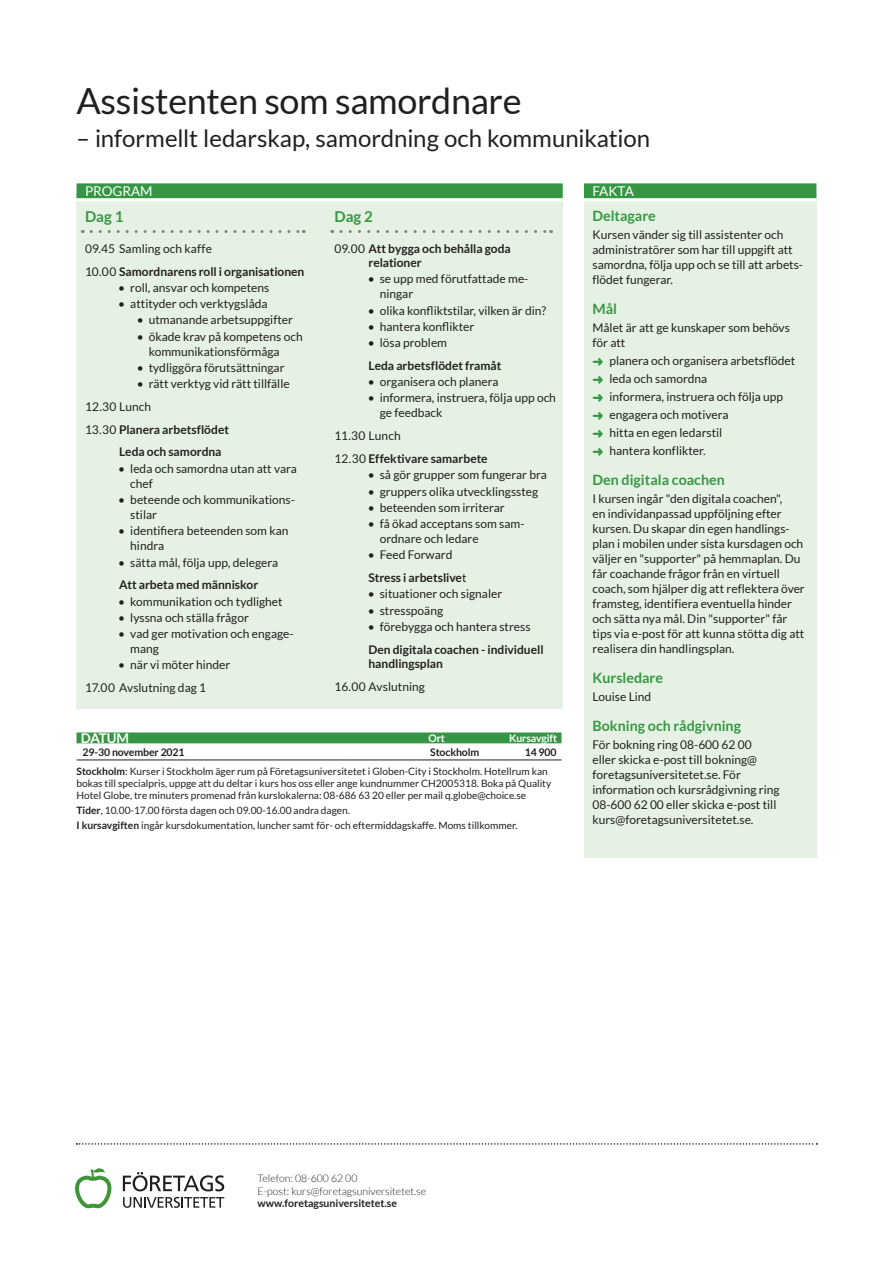
<style>
.page{position:relative;width:893px;height:1263px;background:#fff}
.page>*{position:absolute;margin:0;border:0;box-sizing:border-box;transform-origin:0 0}
.Fakta-rubrik{font:36px "Lato";letter-spacing:-.01em;color:#231f20}
.Fakta-rubrik2{font:24px "Lato";letter-spacing:-.005em;color:#231f20}
.Dag-rubrik2{font:700 15px "Lato";color:#379644}
.Fakta-mellanrubrik{font:700 14.25px "Lato";color:#379644}
.Dag_Block-rubrik-bro{font:13.5px "Lato";color:#fff}
.Fakta-rubrik-brodtex{font:13.5px "Lato";letter-spacing:-.035em;color:#fff}
.Tabellhuvud-datum{font:700 13.5px "Lato";letter-spacing:-.025em;color:#fff}
.Fakta-brodtext{font:12px/15px "Lato";color:#231f20}
.Dag-mellanrubrik{font:700 12px/14.2px "Lato";color:#231f20}
.Dag-mellanrubrik-2{font:12px "Lato";letter-spacing:.005em;color:#231f20}
.t1{font:300 10.5px/12.6px "Lato";color:#231f20}
.Tabell-datum{font:700 10.5px "Lato";color:#231f20}
.Tabellhuvud-avgift{font:700 10.5px "Lato";letter-spacing:-.01em;color:#fff}
.Tabell-ort{font:700 10.5px "Lato";letter-spacing:-.01em;color:#231f20}
.Tabell-avgift{font:700 10.5px "Lato";color:#231f20}
.Tabellhuvud-ort{font:700 10.5px "Lato";color:#fff}
.Tabellfot-brodtext{font:10.2px/12px "Lato";color:#231f20}
.s1{font-weight:400}
.s2{color:#379644}
.s3{font-weight:700}
</style>
<div class="page">
<svg style="left:75px;top:1168px;width:36px;height:40px"></svg>
<svg style="left:123px;top:1197px;width:101px;height:11px"></svg>
<svg style="left:123px;top:1172px;width:101px;height:19px"></svg>
<svg style="left:77px;top:1143px;width:740px;height:2px"></svg>
<div style="left:584px;top:193px;width:232px;height:664px;background:#e5f2e3"></div>
<div style="left:77px;top:193px;width:486px;height:516px;background:#e5f2e3"></div>
<div style="left:77px;top:183px;width:486px;height:15px;background:#379644"></div>
<hr style="left:77px;top:198px;width:486px;height:3px;background:#fff">
<div style="left:584px;top:183px;width:232px;height:15px;background:#379644"></div>
<hr style="left:584px;top:198px;width:232px;height:3px;background:#fff">
<svg style="left:91px;top:230px;width:213px;height:3px"></svg>
<svg style="left:341px;top:230px;width:211px;height:3px"></svg>
<svg style="left:77px;top:732px;width:484px;height:11px;background:#3f9a4c"></svg>
<hr style="left:77px;top:759px;width:269px;height:1px;background:#231f20">
<hr style="left:346px;top:759px;width:78px;height:1px;background:#231f20">
<hr style="left:424px;top:759px;width:61px;height:1px;background:#231f20">
<hr style="left:485px;top:759px;width:76px;height:1px;background:#231f20">
<p class="Fakta-rubrik" style="left:77px;top:81px;width:446px">Assistenten som samordnare</p>
<p class="Fakta-rubrik2" style="left:77px;top:124px;width:575px">– informellt ledarskap, samordning och kommunikation</p>
<p class="Dag_Block-rubrik-bro" style="left:85px;top:183px;width:69px">PROGRAM</p>
<p class="Fakta-rubrik-brodtex" style="left:592px;top:183px;width:43px">FAKTA</p>
<p class="Dag-rubrik2" style="left:85px;top:207px;width:40px">Dag 1</p>
<p class="Dag-mellanrubrik-2" style="left:85px;top:242px;width:128px">09.45 Samling och kaffe</p>
<p class="Dag-mellanrubrik" style="left:85px;top:264px;width:221px"><span class="s1">10.00</span> Samordnarens roll i organisationen</p>
<p class="Fakta-brodtext" style="left:118px;top:280px;width:153px">• roll, ansvar och kompetens</p>
<p class="Fakta-brodtext" style="left:118px;top:296px;width:151px">• attityder och verktygslåda</p>
<p class="Fakta-brodtext" style="left:137px;top:312px;width:158px">• utmanande arbetsuppgifter</p>
<p class="Fakta-brodtext" style="left:149px;top:329px;width:155px;text-indent:-12px">• ökade krav på kompetens och kommunikationsförmåga</p>
<p class="Fakta-brodtext" style="left:137px;top:360px;width:149px">• tydliggöra förutsättningar</p>
<p class="Fakta-brodtext" style="left:137px;top:376px;width:154px">• rätt verktyg vid rätt tillfälle</p>
<p class="Dag-mellanrubrik-2" style="left:85px;top:400px;width:68px">12.30 Lunch</p>
<p class="Dag-mellanrubrik" style="left:85px;top:422px;width:145px"><span class="s1">13.30</span> Planera arbetsflödet</p>
<p class="Dag-mellanrubrik" style="left:119px;top:445px;width:104px">Leda och samordna</p>
<p class="Fakta-brodtext" style="left:130px;top:461px;width:168px;text-indent:-12px">• leda och samordna utan att vara chef</p>
<p class="Fakta-brodtext" style="left:130px;top:492px;width:166px;text-indent:-12px">• beteende och kommunikations&shy;stilar</p>
<p class="Fakta-brodtext" style="left:130px;top:523px;width:160px;text-indent:-12px">• identifiera beteenden som kan hindra</p>
<p class="Fakta-brodtext" style="left:118px;top:555px;width:161px">• sätta mål, följa upp, delegera</p>
<p class="Dag-mellanrubrik" style="left:119px;top:578px;width:141px">Att arbeta med människor</p>
<p class="Fakta-brodtext" style="left:118px;top:594px;width:166px">• kommunikation och tydlighet</p>
<p class="Fakta-brodtext" style="left:118px;top:610px;width:132px">• lyssna och ställa frågor</p>
<p class="Fakta-brodtext" style="left:130px;top:626px;width:165px;text-indent:-12px">• vad ger motivation och engage&shy;mang</p>
<p class="Fakta-brodtext" style="left:118px;top:657px;width:114px">• när vi möter hinder</p>
<p class="Dag-mellanrubrik-2" style="left:85px;top:681px;width:123px">17.00 Avslutning dag 1</p>
<p class="Fakta-mellanrubrik" style="left:592px;top:208px;width:65px">Deltagare</p>
<p class="Fakta-brodtext" style="left:592px;top:227px;width:212px">Kursen vänder sig till assistenter och administratörer som har till uppgift att samordna, följa upp och se till att arbets&shy;flödet fungerar.</p>
<p class="Fakta-mellanrubrik" style="left:592px;top:301px;width:26px">Mål</p>
<p class="Fakta-brodtext" style="left:592px;top:320px;width:199px">Målet är att ge kunskaper som behövs för att</p>
<p class="Fakta-brodtext" style="left:592px;top:353px;width:204px"><span class="s2">➜</span> planera och organisera arbetsflödet</p>
<p class="Fakta-brodtext" style="left:592px;top:371px;width:116px"><span class="s2">➜</span> leda och samordna</p>
<p class="Fakta-brodtext" style="left:592px;top:389px;width:192px"><span class="s2">➜</span> informera, instruera och följa upp</p>
<p class="Fakta-brodtext" style="left:592px;top:407px;width:137px"><span class="s2">➜</span> engagera och motivera</p>
<p class="Fakta-brodtext" style="left:592px;top:425px;width:131px"><span class="s2">➜</span> hitta en egen ledarstil</p>
<p class="Fakta-brodtext" style="left:592px;top:443px;width:115px"><span class="s2">➜</span> hantera konflikter.</p>
<p class="Fakta-mellanrubrik" style="left:592px;top:472px;width:134px">Den digitala coachen</p>
<p class="Fakta-brodtext" style="left:592px;top:491px;width:214px">I kursen ingår "den digitala coachen",<br>en individanpassad uppföljning efter kursen. Du skapar din egen handlings&shy;plan i mobilen under sista kursdagen och väljer en "supporter" på hemmaplan. Du får coachande frågor från en virtuell coach, som hjälper dig att reflektera över framsteg, identifiera eventuella hinder och sätta nya mål. Din "supporter" får tips via e-post för att kunna stötta dig att realisera din handlingsplan.</p>
<p class="Fakta-mellanrubrik" style="left:592px;top:670px;width:72px">Kursledare</p>
<p class="Fakta-brodtext" style="left:592px;top:689px;width:60px">Louise Lind</p>
<p class="Dag-rubrik2" style="left:334px;top:207px;width:40px">Dag 2</p>
<p class="Dag-mellanrubrik" style="left:369px;top:241px;width:144px;text-indent:-34px"><span class="s1">09.00</span> Att bygga och behålla goda relationer</p>
<p class="Fakta-brodtext" style="left:380px;top:271px;width:150px;text-indent:-12px">• se upp med förutfattade me&shy;ningar</p>
<p class="Fakta-brodtext" style="left:368px;top:303px;width:180px">• olika konfliktstilar, vilken är din?</p>
<p class="Fakta-brodtext" style="left:368px;top:319px;width:108px">• hantera konflikter</p>
<p class="Fakta-brodtext" style="left:368px;top:335px;width:81px">• lösa problem</p>
<p class="Dag-mellanrubrik" style="left:369px;top:358px;width:134px">Leda arbetsflödet framåt</p>
<p class="Fakta-brodtext" style="left:368px;top:374px;width:132px">• organisera och planera</p>
<p class="Fakta-brodtext" style="left:380px;top:390px;width:178px;text-indent:-12px">• informera, instruera, följa upp och ge feedback</p>
<p class="Dag-mellanrubrik-2" style="left:334px;top:429px;width:68px">11.30 Lunch</p>
<p class="Dag-mellanrubrik" style="left:334px;top:451px;width:155px"><span class="s1">12.30</span> Effektivare samarbete</p>
<p class="Fakta-brodtext" style="left:368px;top:467px;width:180px">• så gör grupper som fungerar bra</p>
<p class="Fakta-brodtext" style="left:368px;top:484px;width:172px">• gruppers olika utvecklingssteg</p>
<p class="Fakta-brodtext" style="left:368px;top:500px;width:138px">• beteenden som irriterar</p>
<p class="Fakta-brodtext" style="left:380px;top:516px;width:146px;text-indent:-12px">• få ökad acceptans som sam&shy;ordnare och ledare</p>
<p class="Fakta-brodtext" style="left:368px;top:547px;width:86px">• Feed Forward</p>
<p class="Dag-mellanrubrik" style="left:369px;top:570px;width:99px">Stress i arbetslive<span class="s1">t</span></p>
<p class="Fakta-brodtext" style="left:368px;top:586px;width:136px">• situationer och signaler</p>
<p class="Fakta-brodtext" style="left:368px;top:603px;width:77px">• stresspoäng</p>
<p class="Fakta-brodtext" style="left:368px;top:619px;width:164px">• förebygga och hantera stress</p>
<p class="Dag-mellanrubrik" style="left:369px;top:642px;width:177px">Den digitala coachen - individuell handlingsplan</p>
<p class="Dag-mellanrubrik-2" style="left:334px;top:680px;width:92px">16.00 Avslutning</p>
<p class="Tabellhuvud-datum" style="left:81px;top:730px;width:50px">DATUM</p>
<p class="Tabellhuvud-ort" style="left:428px;top:732px;width:18px">Ort</p>
<p class="Tabellhuvud-avgift" style="left:509px;top:732px;width:50px">Kursavgift</p>
<p class="Tabell-datum" style="left:83px;top:746px;width:104px">29‑30 november 2021</p>
<p class="Tabell-ort" style="left:430px;top:746px;width:51px">Stockholm</p>
<p class="Tabell-avgift" style="left:525px;top:746px;width:33px">14 900</p>
<p class="Tabellfot-brodtext" style="left:77px;top:765px;width:476px"><span class="s3">Stockholm</span>: Kurser i Stockholm äger rum på Företagsuniversitetet i Globen-City i Stockholm. Hotellrum kan bokas till specialpris, uppge att du deltar i kurs hos oss eller ange kundnummer CH2005318. Boka på Quality<br>Hotel Globe, tre minuters promenad från kurslokalerna: 08-686 63 20 eller per mail q.globe@choice.se</p>
<p class="Tabellfot-brodtext" style="left:77px;top:804px;width:275px"><span class="s3">Tider</span>, 10.00-17.00 första dagen och 09.00-16.00 andra dagen.</p>
<p class="Tabellfot-brodtext" style="left:77px;top:819px;width:443px"><span class="s3">I kursavgiften</span> ingår kursdokumentation, luncher samt för- och eftermiddagskaffe. Moms tillkommer.</p>
<p class="Fakta-mellanrubrik" style="left:592px;top:718px;width:150px">Bokning och rådgivning</p>
<p class="Fakta-brodtext" style="left:592px;top:737px;width:189px">För bokning ring 08-600 62 00<br>eller skicka e-post till bokning@ foretagsuniversitetet.se. För information och kursrådgivning ring 08-600 62 00 eller skicka e-post till kurs@foretagsuniversitetet.se.</p>
<p class="t1" style="left:258px;top:1172px;width:170px">Telefon: 08-600 62 00<br>E-post: kurs@foretagsuniversitetet.se</p>
<p class="Tabell-datum" style="left:258px;top:1197px;width:141px">www.foretagsuniversitetet.se</p>
</div>
